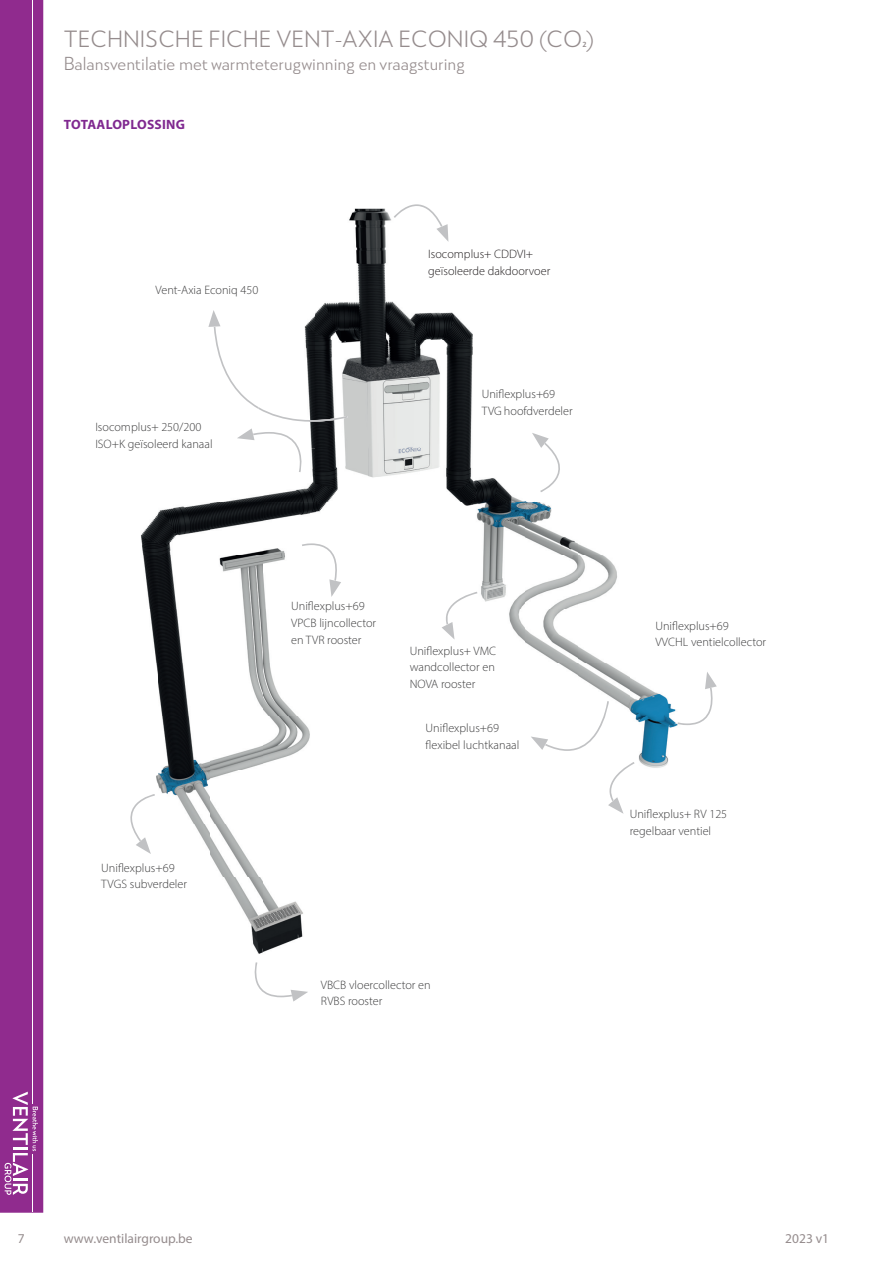
<style>
.page{position:relative;width:893px;height:1263px;background:#fff}
.page>*{position:absolute;margin:0;border:0;box-sizing:border-box;transform-origin:0 0}
.t1{font:22.5px "RNS Miles";color:#958c8d}
.t2{font:18px "RNS Miles";color:#958c8d}
.t3{font:13.5px "Myriad Pro";color:#958c8d}
.t4{font:700 13.5px "Myriad Pro";letter-spacing:.02em;color:#802990}
.t5{font:300 12.15px/16.6px "Myriad Pro";color:#3e3e3f}
.t6{font:300 12.15px/16.6px "Myriad Pro";color:#231f20}
</style>
<div class="page">
<div style="left:0;top:0;width:43px;height:1213px;background:#902b8e"></div>
<svg style="left:5px;top:1091px;width:33px;height:104px;background:#a95ca8"></svg>
<hr style="left:33px;top:0;width:1px;height:1103px;background:#fff">
<hr style="left:33px;top:1154px;width:1px;height:58px;background:#fff">
<img style="left:141px;top:208px;width:537px;height:794px">
<img style="left:253px;top:962px;width:39px;height:35px">
<img style="left:291px;top:990px;width:17px;height:11px">
<img style="left:253px;top:432px;width:50px;height:40px">
<img style="left:237px;top:428px;width:17px;height:12px">
<img style="left:540px;top:443px;width:21px;height:49px">
<img style="left:532px;top:433px;width:17px;height:15px">
<img style="left:302px;top:543px;width:36px;height:38px">
<img style="left:329px;top:579px;width:12px;height:18px">
<img style="left:545px;top:701px;width:64px;height:50px">
<img style="left:531px;top:736px;width:17px;height:14px">
<img style="left:677px;top:688px;width:36px;height:37px">
<img style="left:705px;top:672px;width:12px;height:17px">
<img style="left:130px;top:794px;width:25px;height:47px">
<img style="left:136px;top:837px;width:15px;height:17px">
<img style="left:609px;top:762px;width:25px;height:39px">
<img style="left:608px;top:797px;width:16px;height:17px">
<img style="left:214px;top:327px;width:44px;height:82px">
<img style="left:258px;top:407px;width:90px;height:15px">
<img style="left:208px;top:310px;width:12px;height:17px">
<img style="left:394px;top:204px;width:49px;height:23px">
<img style="left:436px;top:224px;width:12px;height:18px">
<img style="left:446px;top:592px;width:31px;height:33px">
<img style="left:442px;top:622px;width:13px;height:17px">
<h1 class="t1" style="left:64px;top:25px;width:532px">TECHNISCHE FICHE VENT-AXIA ECONIQ 450 (CO2)</h1>
<h2 class="t2" style="left:64px;top:52px;width:402px">Balansventilatie met warmteterugwinning en vraagsturing</h2>
<p class="t4" style="left:64px;top:116px;width:123px">TOTAALOPLOSSING</p>
<p class="t5" style="left:156px;top:281px;width:104px">Vent-Axia Econiq 450</p>
<p class="t5" style="left:95px;top:418px;width:119px">Isocomplus+ 250/200<br>ISO+K geïsoleerd kanaal</p>
<p class="t6" style="left:428px;top:246px;width:123px">Isocomplus+ CDDVI+ geïsoleerde dakdoorvoer</p>
<p class="t5" style="left:482px;top:386px;width:92px">Uniflexplus+69<br>TVG hoofdverdeler</p>
<p class="t5" style="left:101px;top:859px;width:87px">Uniflexplus+69<br>TVGS subverdeler</p>
<p class="t5" style="left:291px;top:598px;width:86px">Uniflexplus+69<br>VPCB lijncollector en TVR rooster</p>
<p class="t5" style="left:410px;top:642px;width:88px;text-align:justify">Uniflexplus+ VMC wandcollector en NOVA rooster</p>
<p class="t5" style="left:426px;top:720px;width:95px">Uniflexplus+69 flexibel luchtkanaal</p>
<p class="t5" style="left:321px;top:976px;width:111px">VBCB vloercollector en<br>RVBS rooster</p>
<p class="t5" style="left:655px;top:617px;width:112px">Uniflexplus+69<br>VVCHL ventielcollector</p>
<p class="t5" style="left:630px;top:805px;width:99px">Uniflexplus+ RV 125 regelbaar ventiel</p>
<p class="t3" style="left:18px;top:1230px;width:8px">7</p>
<p class="t3" style="left:64px;top:1230px;width:130px">www.ventilairgroup.be</p>
<p class="t3" style="left:785px;top:1230px;width:45px">2023 v1</p>
</div>
